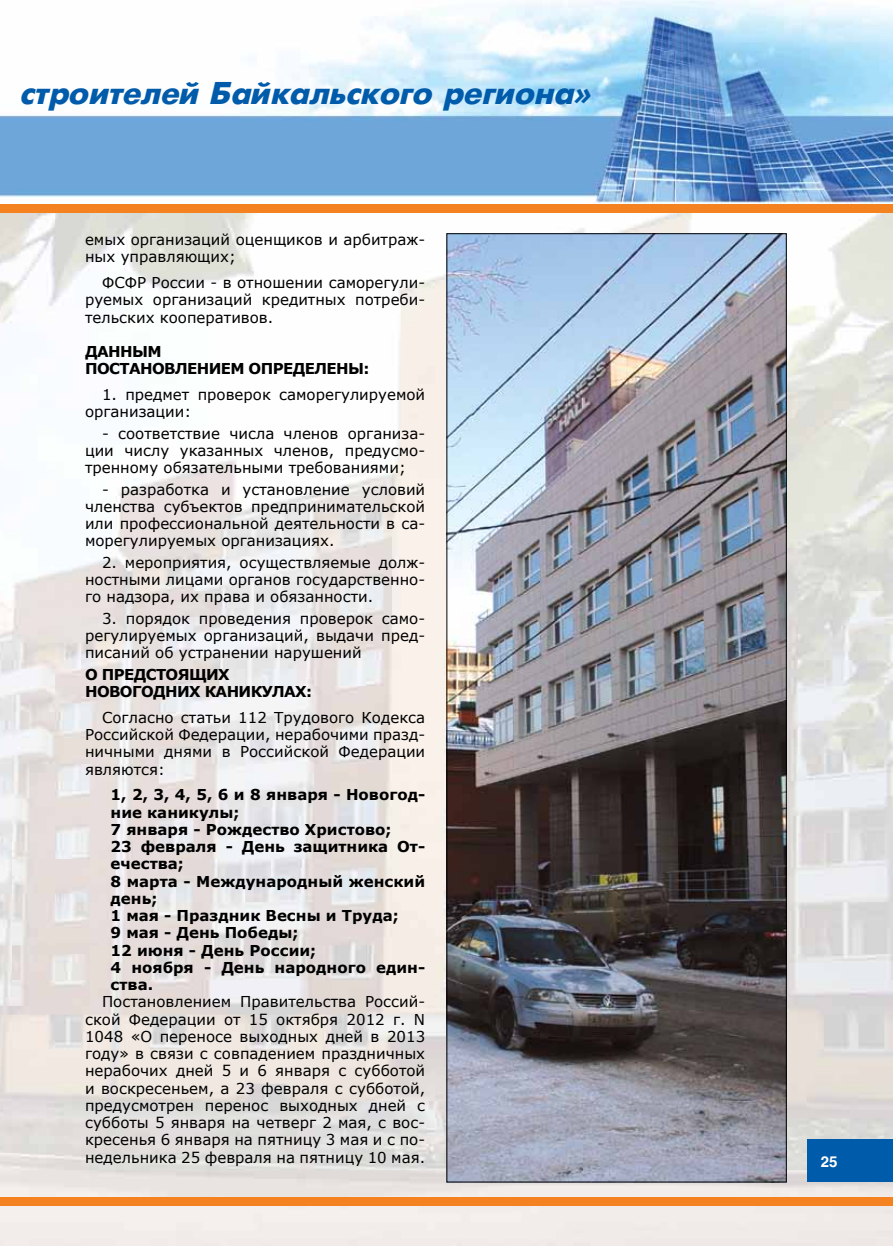
<style>
.page{position:relative;width:893px;height:1246px;background:#fff}
.page>*{position:absolute;margin:0;border:0;box-sizing:border-box;transform-origin:0 0}
.t1{font:italic 700 31.5px "Futuris";color:#005baa}
.t2{font:15px/17.2px "Verdana";color:#000;text-align:justify}
.t3{font:700 15px/17.2px "Verdana";color:#000}
.t4{font:700 15px/17.2px "Verdana";letter-spacing:-.04em;color:#000}
.t5{font:700 15px "Helios";color:#fff}
</style>
<div class="page">
<img style="left:0;top:0;width:893px;height:1246px">
<div style="left:0;top:204px;width:893px;height:9px;background:#f58220"></div>
<div style="left:808px;top:1140px;width:85px;height:42px;background:#005baa"></div>
<div style="left:0;top:1197px;width:893px;height:9px;background:#f58220"></div>
<img style="left:448px;top:235px;width:337px;height:945px">
<h1 class="t1" style="left:21px;top:76px;width:573px">строителей Байкальского региона»</h1>
<p class="t2" style="left:85px;top:230px;width:342px">емых организаций оценщиков и арбитраж&shy;ных управляющих;</p>
<p class="t2" style="left:85px;top:273px;width:342px;text-indent:17px">ФСФР России - в отношении саморегули&shy;руемых организаций кредитных потреби&shy;тельских кооперативов.</p>
<p class="t4" style="left:85px;top:342px;width:286px">ДАННЫМ<br>ПОСТАНОВЛЕНИЕМ ОПРЕДЕЛЕНЫ:</p>
<p class="t2" style="left:85px;top:385px;width:342px;text-indent:17px">1. предмет проверок саморегулируемой организации:</p>
<p class="t2" style="left:85px;top:424px;width:342px;text-indent:17px">- соответствие числа членов организа&shy;ции числу указанных членов, предусмо&shy;тренному обязательными требованиями;</p>
<p class="t2" style="left:85px;top:480px;width:342px;text-indent:17px">- разработка и установление условий членства субъектов предпринимательской или профессиональной деятельности в са&shy;морегулируемых организациях.</p>
<p class="t2" style="left:85px;top:553px;width:342px;text-indent:17px">2. мероприятия, осуществляемые долж&shy;ностными лицами органов государственно&shy;го надзора, их права и обязанности.</p>
<p class="t2" style="left:85px;top:609px;width:342px;text-indent:17px">3. порядок проведения проверок само&shy;регулируемых организаций, выдачи пред&shy;писаний об устранении нарушений</p>
<p class="t4" style="left:85px;top:665px;width:229px">О ПРЕДСТОЯЩИХ<br>НОВОГОДНИХ КАНИКУЛАХ:</p>
<p class="t2" style="left:85px;top:708px;width:342px;text-indent:17px">Согласно статьи 112 Трудового Кодекса Российской Федерации, нерабочими празд&shy;ничными днями в Российской Федерации являются:</p>
<p class="t3" style="left:111px;top:786px;width:316px">1, 2, 3, 4, 5, 6 и 8 января - Новогод&shy;ние каникулы;<br>7 января - Рождество Христово;<br>23 февраля - День защитника От&shy;ечества;<br>8 марта - Международный женский день;<br>1 мая - Праздник Весны и Труда;<br>9 мая - День Победы;<br>12 июня - День России;<br>4 ноября - День народного един&shy;ства.</p>
<p class="t2" style="left:85px;top:993px;width:342px;text-indent:17px">Постановлением Правительства Россий&shy;ской Федерации от 15 октября 2012 г. N 1048 «О переносе выходных дней в 2013 году» в связи с совпадением праздничных нерабочих дней 5 и 6 января с субботой и воскресеньем, а 23 февраля с субботой, предусмотрен перенос выходных дней с субботы 5 января на четверг 2 мая, с вос&shy;кресенья 6 января на пятницу 3 мая и с по&shy;недельника 25 февраля на пятницу 10 мая.</p>
<p class="t5" style="left:821px;top:1153px;width:18px">25</p>
</div>
